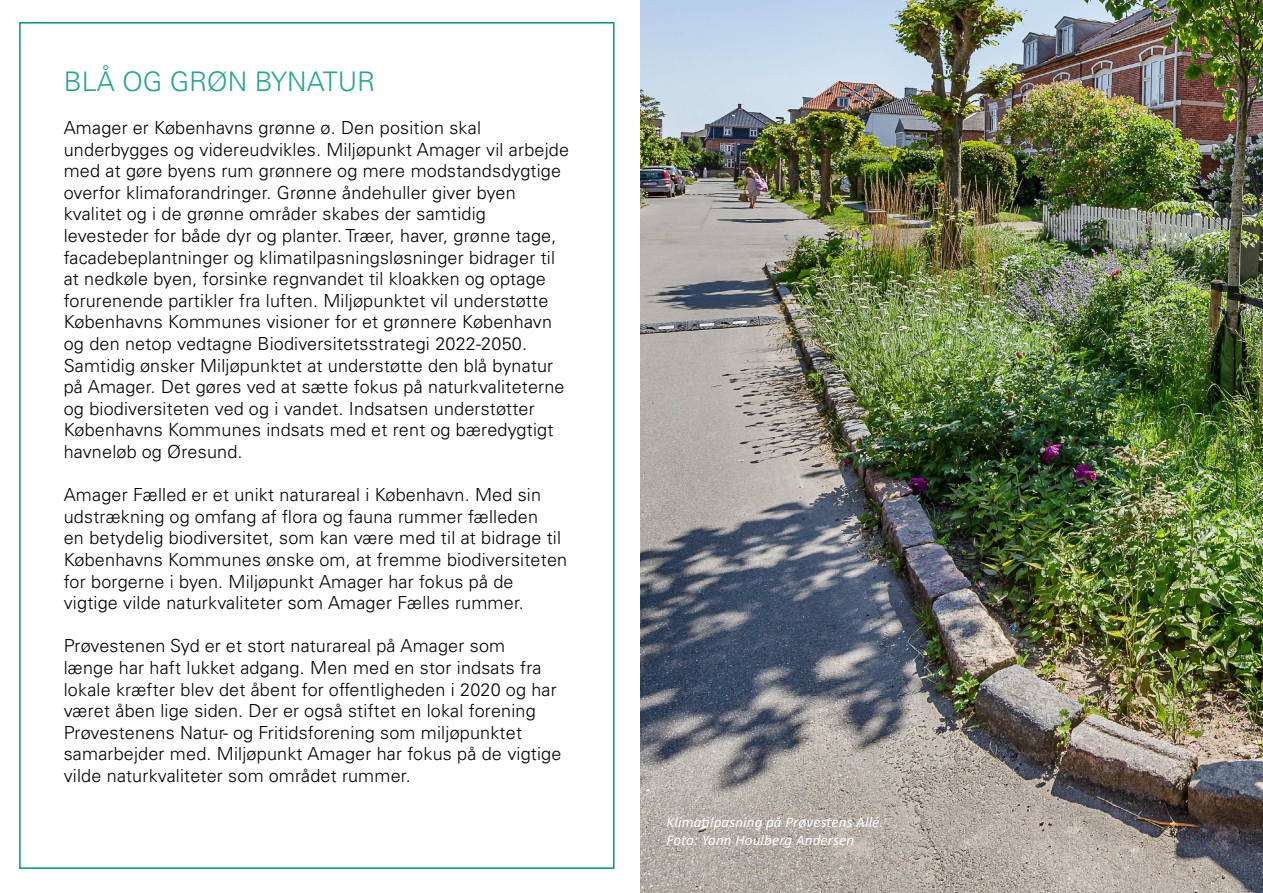
<style>
.page{position:relative;width:1263px;height:893px;background:#fff}
.page>*{position:absolute;margin:0;border:0;box-sizing:border-box;transform-origin:0 0}
.t1{font:300 27px "Univers LT Pro 45";color:#22a594}
.t2{font:300 18px/21.6px "Univers LT Pro 45";letter-spacing:.01em;color:#000}
.t3{font:italic 15px/18px "Calibri";letter-spacing:.01em;color:#fff}
</style>
<div class="page">
<img style="left:641px;top:0;width:622px;height:893px">
<h1 class="t1" style="left:64px;top:65px;width:313px">BLÅ OG GRØN BYNATUR</h1>
<p class="t2" style="left:64px;top:116px;width:507px">Amager er Københavns grønne ø. Den position skal underbygges og videreudvikles. Miljøpunkt Amager vil arbejde med at gøre byens rum grønnere og mere modstandsdygtige overfor klimaforandringer. Grønne åndehuller giver byen kvalitet og i de grønne områder skabes der samtidig levesteder for både dyr og planter. Træer, haver, grønne tage, facadebeplantninger og klimatilpasningsløsninger bidrager til at nedkøle byen, forsinke regnvandet til kloakken og optage forurenende partikler fra luften. Miljøpunktet vil understøtte Københavns Kommunes visioner for et grønnere København og den netop vedtagne Biodiversitetsstrategi 2022-2050.<br>Samtidig ønsker Miljøpunktet at understøtte den blå bynatur på Amager. Det gøres ved at sætte fokus på naturkvaliteterne og biodiversiteten ved og i vandet. Indsatsen understøtter Københavns Kommunes indsats med et rent og bæredygtigt havneløb og Øresund.</p>
<p class="t2" style="left:64px;top:483px;width:505px">Amager Fælled er et unikt naturareal i København. Med sin udstrækning og omfang af flora og fauna rummer fælleden<br>en betydelig biodiversitet, som kan være med til at bidrage til Københavns Kommunes ønske om, at fremme biodiversiteten for borgerne i byen. Miljøpunkt Amager har fokus på de vigtige vilde naturkvaliteter som Amager Fælles rummer.</p>
<p class="t2" style="left:64px;top:635px;width:499px">Prøvestenen Syd er et stort naturareal på Amager som<br>længe har haft lukket adgang. Men med en stor indsats fra lokale kræfter blev det åbent for offentligheden i 2020 og har været åben lige siden. Der er også stiftet en lokal forening Prøvestenens Natur- og Fritidsforening som miljøpunktet samarbejder med. Miljøpunkt Amager har fokus på de vigtige vilde naturkvaliteter som området rummer.</p>
<p class="t3" style="left:666px;top:812px;width:218px">Klimatilpasning på Prøvestens Allé.<br>Foto: Yann Houlberg Andersen</p>
</div>
